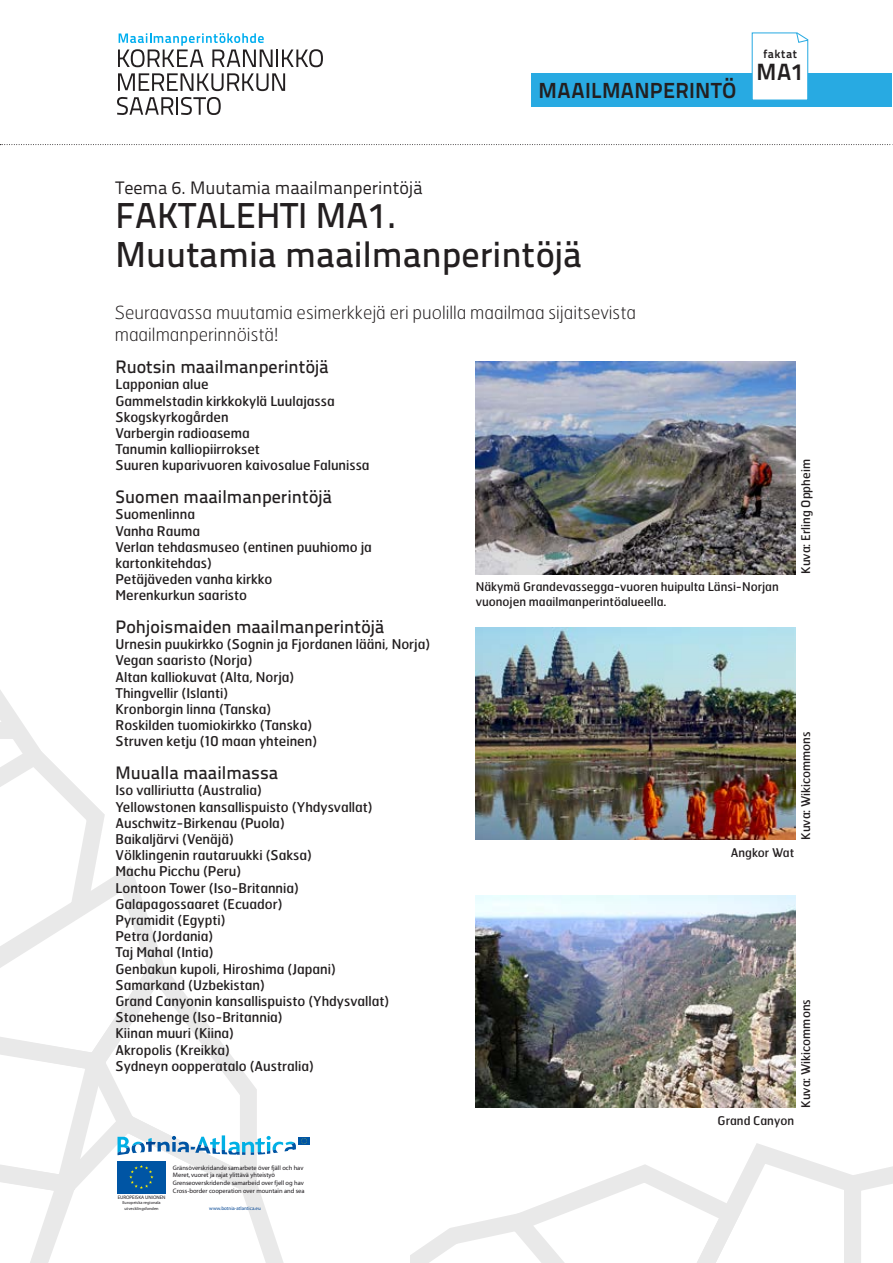
<style>
.page{position:relative;width:893px;height:1263px;background:#fff}
.page>*{position:absolute;margin:0;border:0;box-sizing:border-box;transform-origin:0 0}
.t1{font:36px/39px "Titillium Text 14 L 600 wt";color:#231f20}
.t2{font:23.4px "Titillium Text 14 L 800 wt";color:#231f20}
.t3{font:21.75px "Titillium Text 14 L 800 wt";letter-spacing:.015em;color:#231f20}
.t4{font:18px "Titillium Text 14 L 600 wt";color:#231f20}
.t5{font:100 18px/21.6px "Hermes";color:#231f20}
.t6{font:18px "Titillium Text 14 L 400 wt";color:#231f20}
.t7{font:13.5px/16.2px "Hermes";color:#231f20}
.t8{font:12px/14.4px "Hermes";color:#231f20}
.t9{font:11.7px "Titillium Text 14 L 800 wt";letter-spacing:.04em;color:#231f20}
.t10{font:6.45px/7.8px "Myriad";color:#1a171b}
.t11{font:4.95px "Myriad Pro";color:#004492}
.t12{font:4.95px "Myriad";color:#1a171b}
.t13{font:4.35px/5.1px "Myriad";letter-spacing:.01em;color:#1a171b;text-align:center}
</style>
<div class="page">
<svg style="left:410px;top:1143px;width:483px;height:120px"></svg>
<svg style="left:0;top:144px;width:893px;height:1px"></svg>
<div style="left:531px;top:73px;width:360px;height:34px;background:#28aae2"></div>
<svg style="left:751px;top:32px;width:58px;height:68px"></svg>
<svg style="left:117px;top:33px;width:206px;height:82px"></svg>
<svg style="left:0;top:690px;width:310px;height:573px"></svg>
<img style="left:476px;top:895px;width:320px;height:213px">
<img style="left:476px;top:361px;width:320px;height:213px">
<img style="left:476px;top:627px;width:320px;height:213px">
<h3 class="t3" style="left:539px;top:77px;width:199px">MAAILMANPERINTÖ</h3>
<p class="t9" style="left:763px;top:47px;width:35px">faktat</p>
<h2 class="t2" style="left:756px;top:58px;width:49px">MA1</h2>
<h3 class="t6" style="left:116px;top:176px;width:309px">Teema 6. Muutamia maailmanperintöjä</h3>
<h1 class="t1" style="left:116px;top:196px;width:469px">FAKTALEHTI MA1.<br>Muutamia maailmanperintöjä</h1>
<h3 class="t5" style="left:115px;top:302px;width:523px">Seuraavassa muutamia esimerkkejä eri puolilla maailmaa sijaitsevista maailmanperinnöistä!</h3>
<h3 class="t4" style="left:116px;top:356px;width:215px">Ruotsin maailmanperintöjä</h3>
<p class="t7" style="left:116px;top:376px;width:256px">Lapponian alue<br>Gammelstadin kirkkokylä Luulajassa<br>Skogskyrkogården<br>Varbergin radioasema<br>Tanumin kalliopiirrokset<br>Suuren kuparivuoren kaivosalue Falunissa</p>
<h3 class="t4" style="left:116px;top:486px;width:218px">Suomen maailmanperintöjä</h3>
<p class="t7" style="left:116px;top:506px;width:258px">Suomenlinna<br>Vanha Rauma<br>Verlan tehdasmuseo (entinen puuhiomo ja kartonkitehdas)<br>Petäjäveden vanha kirkko<br>Merenkurkun saaristo</p>
<h3 class="t4" style="left:116px;top:616px;width:271px">Pohjoismaiden maailmanperintöjä</h3>
<p class="t7" style="left:116px;top:636px;width:316px">Urnesin puukirkko (Sognin ja Fjordanen lääni, Norja)<br>Vegan saaristo (Norja)<br>Altan kalliokuvat (Alta, Norja)<br>Thingvellir (Islanti)<br>Kronborgin linna (Tanska)<br>Roskilden tuomiokirkko (Tanska)<br>Struven ketju (10 maan yhteinen)</p>
<h3 class="t4" style="left:116px;top:762px;width:164px">Muualla maailmassa</h3>
<p class="t7" style="left:116px;top:782px;width:275px">Iso valliriutta (Australia)<br>Yellowstonen kansallispuisto (Yhdysvallat)<br>Auschwitz-Birkenau (Puola)<br>Baikaljärvi (Venäjä)<br>Völklingenin rautaruukki (Saksa)<br>Machu Picchu (Peru)<br>Lontoon Tower (Iso-Britannia)<br>Galapagossaaret (Ecuador)<br>Pyramidit (Egypti)<br>Petra (Jordania)<br>Taj Mahal (Intia)<br>Genbakun kupoli, Hiroshima (Japani)<br>Samarkand (Uzbekistan)<br>Grand Canyonin kansallispuisto (Yhdysvallat)<br>Stonehenge (Iso-Britannia)<br>Kiinan muuri (Kiina)<br>Akropolis (Kreikka)<br>Sydneyn oopperatalo (Australia)</p>
<p class="t12" style="left:118px;top:1195px;width:49px">EUROPEISKA UNIONEN</p>
<p class="t13" style="left:122px;top:1200px;width:40px">Europeiska regionala utvecklingsfonden</p>
<p class="t10" style="left:173px;top:1164px;width:133px">Gränsöverskridande samarbete över fjäll och hav Meret, vuoret ja rajat ylittävä yhteistyö Grenseoverskridende samarbeid over fjell og hav Cross-border cooperation over mountain and sea</p>
<p class="t11" style="left:209px;top:1205px;width:53px">www.botnia-atlantica.eu</p>
<p class="t8" style="left:476px;top:580px;width:305px">Näkymä Grandevassegga-vuoren huipulta Länsi-Norjan vuonojen maailmanperintöalueella.</p>
<p class="t8" style="left:799px;top:574px;width:116px;rotate:-90deg">Kuva: Erling Oppheim</p>
<p class="t8" style="left:799px;top:840px;width:110px;rotate:-90deg">Kuva: Wikicommons</p>
<p class="t8" style="left:731px;top:845px;width:65px">Angkor Wat</p>
<p class="t8" style="left:799px;top:1108px;width:110px;rotate:-90deg">Kuva: Wikicommons</p>
<p class="t8" style="left:718px;top:1113px;width:78px">Grand Canyon</p>
</div>
